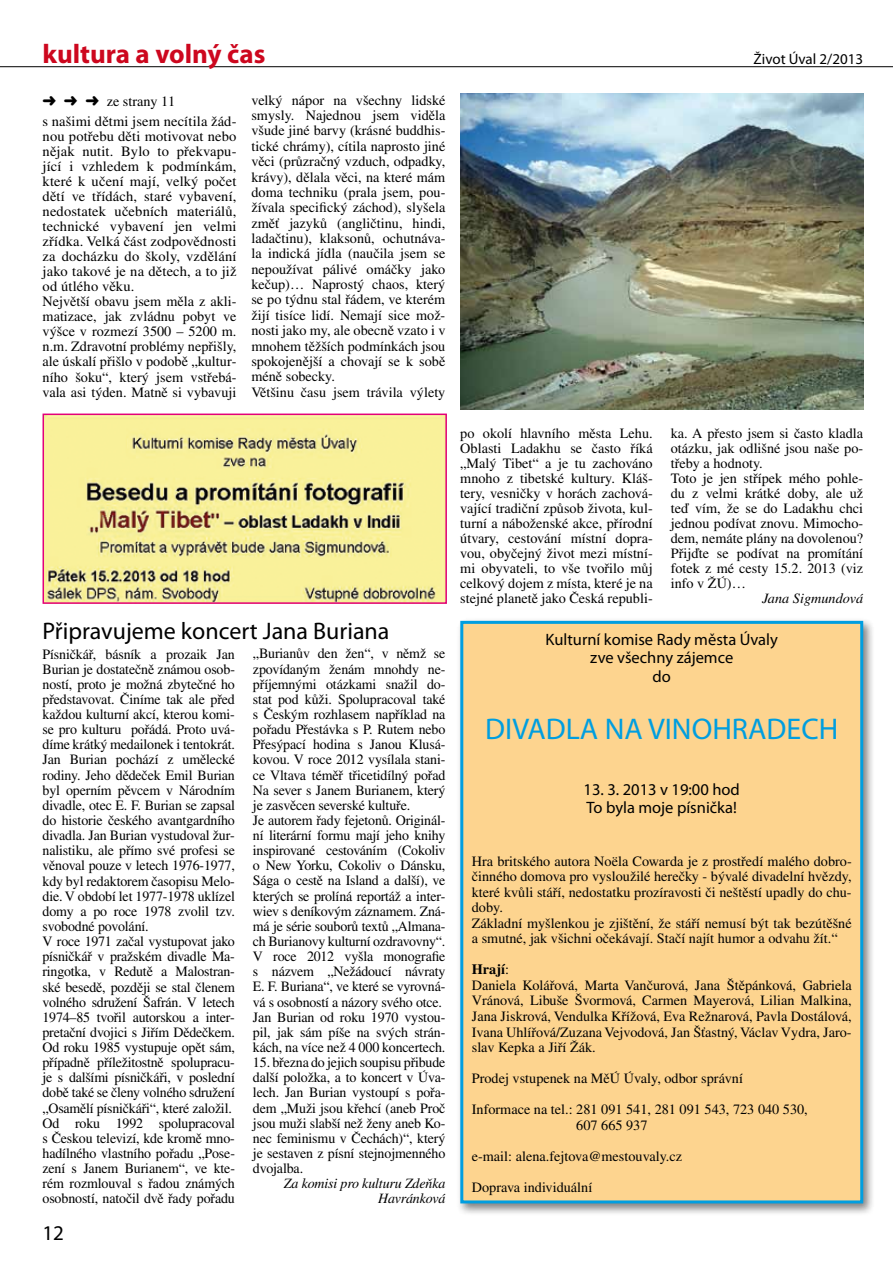
<style>
.page{position:relative;width:893px;height:1263px;background:#fff}
.page>*{position:absolute;margin:0;border:0;box-sizing:border-box;transform-origin:0 0}
.t1{font:30px "Myriad Pro";color:#009ee0}
.t2{font:700 27px "Myriad Pro";color:#cd071e}
.t3{font:24px "Myriad Pro";color:#000}
.t4{font:21px "Myriad Pro";color:#000}
.t5{font:16.5px/18.6px "Myriad Pro";color:#000;text-align:center}
.t6{font:15px "Myriad Pro";color:#000}
.t7{font:14.25px/15.1px "Times CE";letter-spacing:-.01em;color:#000}
.t8{font:14.25px/15px "Times CE";letter-spacing:.01em;color:#000}
.t9{font:italic 14.25px/15.1px "Times CE";letter-spacing:-.01em;color:#000;text-align:right}
.s1{font-weight:700}
</style>
<div class="page">
<hr style="left:0;top:66px;width:893px;height:1px;background:#000">
<img style="left:460px;top:94px;width:403px;height:315px">
<img style="left:46px;top:417px;width:398px;height:184px">
<div style="left:43px;top:414px;width:404px;height:190px;border:2px solid #e2007a"></div>
<div style="left:456px;top:617px;width:419px;height:599px;background:#000;opacity:.5"></div>
<div style="left:462px;top:622px;width:400px;height:580px;background:#fdd48f"></div>
<div style="left:460px;top:621px;width:403px;height:582px;border:3px solid #009ee0"></div>
<h2 class="t2" style="left:43px;top:36px;width:224px">kultura a volný čas</h2>
<p class="t6" style="left:754px;top:49px;width:111px">Život Úval 2/2013</p>
<p class="t8" style="left:43px;top:91px;width:196px;line-height:19.6px">➜ ➜ ➜ ze strany 11<br>s našimi dětmi jsem necítila žád-</p>
<p class="t8" style="left:43px;top:128px;width:195px">nou potřebu děti motivovat nebo nějak nutit. Bylo to překvapu&shy;jící i vzhledem k podmínkám, které k učení mají, velký počet dětí ve třídách, staré vybavení, nedostatek učebních materiálů, technické vybavení jen velmi zřídka. Velká část zodpovědnosti za docházku do školy, vzdělání jako takové je na dětech, a to již od útlého věku.<br>Největší obavu jsem měla z akli&shy;matizace, jak zvládnu pobyt ve výšce v rozmezí 3500 – 5200 m. n.m. Zdravotní problémy nepřišly, ale úskalí přišlo v podobě „kultur&shy;ního šoku“, který jsem vstřebá&shy;vala asi týden. Matně si vybavuji</p>
<p class="t7" style="left:251px;top:92px;width:196px">velký nápor na všechny lidské smysly. Najednou jsem viděla všude jiné barvy (krásné buddhis&shy;tické chrámy), cítila naprosto jiné věci (průzračný vzduch, odpadky, krávy), dělala věci, na které mám doma techniku (prala jsem, pou&shy;žívala specifický záchod), slyšela změť jazyků (angličtinu, hindi, ladačtinu), klaksonů, ochutnáva&shy;la indická jídla (naučila jsem se nepoužívat pálivé omáčky jako kečup)… Naprostý chaos, který se po týdnu stal řádem, ve kterém žijí tisíce lidí. Nemají sice mož&shy;nosti jako my, ale obecně vzato i v mnohem těžších podmínkách jsou spokojenější a chovají se k sobě méně sobecky.<br>Většinu času jsem trávila výlety</p>
<p class="t7" style="left:460px;top:425px;width:194px;text-align:justify">po okolí hlavního města Lehu.<br>Oblasti Ladakhu se často říká „Malý Tibet“ a je tu zachováno mnoho z tibetské kultury. Kláš&shy;tery, vesničky v horách zachová&shy;vající tradiční způsob života, kul&shy;turní a náboženské akce, přírodní útvary, cestování místní dopra&shy;vou, obyčejný život mezi místní&shy;mi obyvateli, to vše tvořilo můj celkový dojem z místa, které je na stejné planetě jako Česká republi-</p>
<p class="t7" style="left:671px;top:425px;width:194px">ka. A přesto jsem si často kladla otázku, jak odlišné jsou naše po&shy;třeby a hodnoty.<br>Toto je jen střípek mého pohle&shy;du z velmi krátké doby, ale už teď vím, že se do Ladakhu chci jednou podívat znovu. Mimocho&shy;dem, nemáte plány na dovolenou?<br>Přijďte se podívat na promítání fotek z mé cesty 15.2. 2013 (viz info v ŽÚ)…</p>
<p class="t9" style="left:762px;top:590px;width:103px">Jana Sigmundová</p>
<h3 class="t3" style="left:43px;top:616px;width:348px">Připravujeme koncert Jana Buriana</h3>
<p class="t5" style="left:546px;top:630px;width:234px">Kulturní komise Rady města Úvaly zve všechny zájemce<br>do</p>
<h1 class="t1" style="left:485px;top:710px;width:355px">DIVADLA NA VINOHRADECH</h1>
<p class="t7" style="left:43px;top:646px;width:194px">Písničkář, básník a prozaik Jan Burian je dostatečně známou osob&shy;ností, proto je možná zbytečné ho představovat. Činíme tak ale před každou kulturní akcí, kterou komi&shy;se pro kulturu pořádá. Proto uvá&shy;díme krátký medailonek i tentokrát.<br>Jan Burian pochází z umělecké rodiny. Jeho dědeček Emil Burian byl operním pěvcem v Národním divadle, otec E. F. Burian se zapsal do historie českého avantgardního divadla. Jan Burian vystudoval žur&shy;nalistiku, ale přímo své profesi se věnoval pouze v letech 1976-1977, kdy byl redaktorem časopisu Melo&shy;die. V období let 1977-1978 uklízel domy a po roce 1978 zvolil tzv. svobodné povolání.<br>V roce 1971 začal vystupovat jako písničkář v pražském divadle Ma&shy;ringotka, v Redutě a Malostran&shy;ské besedě, později se stal členem volného sdružení Šafrán. V letech 1974–85 tvořil autorskou a inter&shy;pretační dvojici s Jiřím Dědečkem.<br>Od roku 1985 vystupuje opět sám, případně příležitostně spolupracu&shy;je s dalšími písničkáři, v poslední době také se členy volného sdružení „Osamělí písničkáři“, které založil.<br>Od roku 1992 spolupracoval s Českou televizí, kde kromě mno&shy;hadílného vlastního pořadu „Pose&shy;zení s Janem Burianem“, ve kte&shy;rém rozmlouval s řadou známých osobností, natočil dvě řady pořadu</p>
<p class="t7" style="left:253px;top:646px;width:194px">„Burianův den žen“, v němž se zpovídaným ženám mnohdy ne&shy;příjemnými otázkami snažil do&shy;stat pod kůži. Spolupracoval také s Českým rozhlasem například na pořadu Přestávka s P. Rutem nebo<br>Přesýpací hodina s Janou Klusá&shy;kovou. V roce 2012 vysílala stani&shy;ce Vltava téměř třicetidílný pořad<br>Na sever s Janem Burianem, který je zasvěcen severské kultuře.<br>Je autorem řady fejetonů. Originál&shy;ní literární formu mají jeho knihy inspirované cestováním (Cokoliv o New Yorku, Cokoliv o Dánsku,<br>Sága o cestě na Island a další), ve kterých se prolíná reportáž a inter&shy;wiev s deníkovým záznamem. Zná&shy;má je série souborů textů „Almana&shy;ch Burianovy kulturní ozdravovny“.<br>V roce 2012 vyšla monografie s názvem „Nežádoucí návraty<br>E. F. Buriana“, ve které se vyrovná&shy;vá s osobností a názory svého otce.<br>Jan Burian od roku 1970 vystou&shy;pil, jak sám píše na svých strán&shy;kách, na více než 4 000 koncertech.</p>
<p class="t5" style="left:584px;top:779px;width:158px;text-align:left">13. 3. 2013 v 19:00 hod<br>To byla moje písnička!</p>
<p class="t7" style="left:472px;top:853px;width:381px;line-height:15.6px">Hra britského autora Noëla Cowarda je z prostředí malého dobro&shy;činného domova pro vysloužilé herečky - bývalé divadelní hvězdy, které kvůli stáří, nedostatku prozíravosti či neštěstí upadly do chu&shy;doby.<br>Základní myšlenkou je zjištění, že stáří nemusí být tak bezútěšné a smutné, jak všichni očekávají. Stačí najít humor a odvahu žít.“</p>
<p class="t7" style="left:472px;top:962px;width:381px;line-height:15.6px"><span class="s1">Hrají</span>:<br>Daniela Kolářová, Marta Vančurová, Jana Štěpánková, Gabriela Vránová, Libuše Švormová, Carmen Mayerová, Lilian Malkina, Jana Jiskrová, Vendulka Křížová, Eva Režnarová, Pavla Dostálová, Ivana Uhlířová/Zuzana Vejvodová, Jan Šťastný, Václav Vydra, Jaro&shy;slav Kepka a Jiří Žák.</p>
<p class="t7" style="left:472px;top:1063px;width:338px;line-height:31px">Prodej vstupenek na MěÚ Úvaly, odbor správní<br>Informace na tel.: 281 091 541, 281 091 543, 723 040 530,</p>
<p class="t7" style="left:472px;top:1109px;width:212px;line-height:31px;text-indent:104px">607 665 937 e-mail: alena.fejtova@mestouvaly.cz<br>Doprava individuální</p>
<p class="t7" style="left:253px;top:1054px;width:194px;text-align:justify">15. března do jejich soupisu přibude další položka, a to koncert v Úva&shy;lech. Jan Burian vystoupí s pořa&shy;dem „Muži jsou křehcí (aneb Proč jsou muži slabší než ženy aneb Ko&shy;nec feminismu v Čechách)“, který je sestaven z písní stejnojmenného dvojalba.</p>
<p class="t9" style="left:284px;top:1175px;width:163px">Za komisi pro kulturu Zdeňka<br>Havránková</p>
<h3 class="t4" style="left:43px;top:1220px;width:23px">12</h3>
</div>
